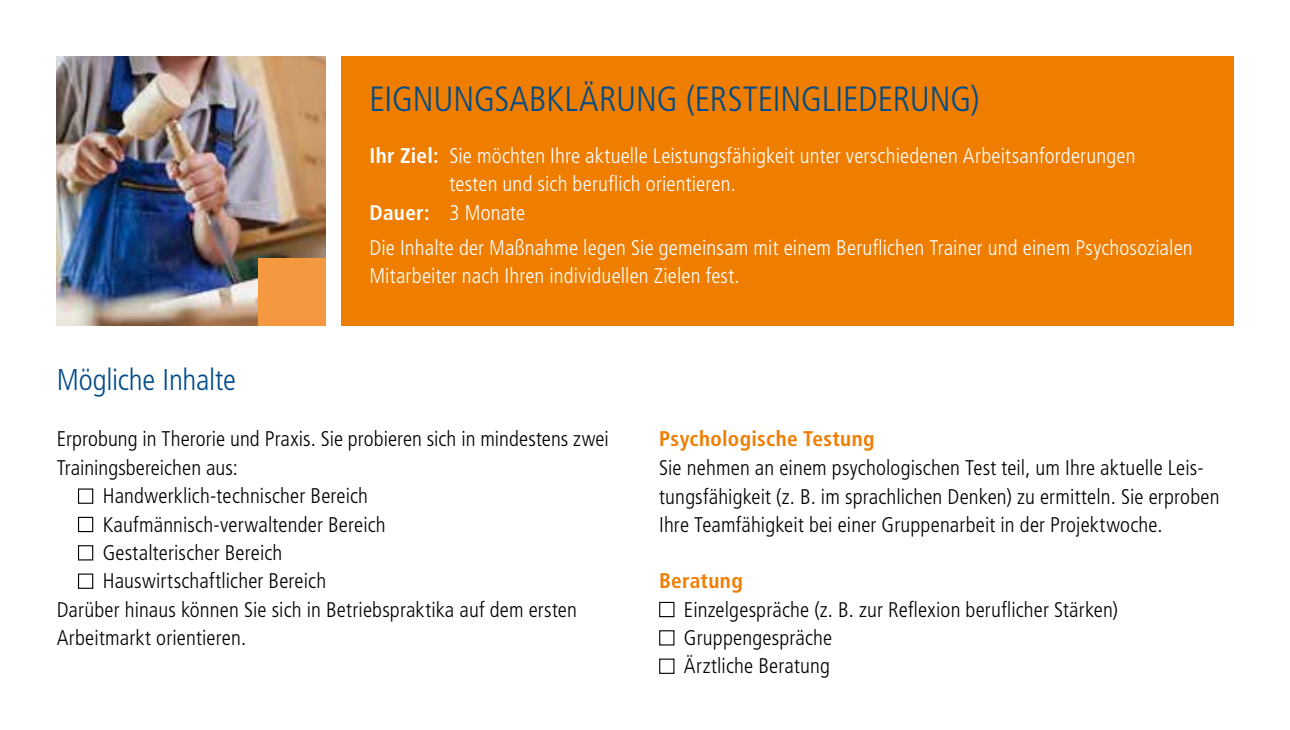
<style>
.page{position:relative;width:1290px;height:730px;background:#fff}
.page>*{position:absolute;margin:0;border:0;box-sizing:border-box;transform-origin:0 0}
.t1{font:300 condensed 35px "Frutiger LT Std";letter-spacing:-.005em;color:#004b89}
.t2{font:300 condensed 30px "Frutiger LT Std";letter-spacing:-.01em;color:#004b89}
.t3{font:300 condensed 21.25px/28.2px "Frutiger LT Std";letter-spacing:.005em;color:#000}
.t4{font:300 condensed 21.25px/28.2px "Frutiger LT Std";letter-spacing:.01em;color:#fff}
.t5{font:700 condensed 21.25px "Frutiger LT Std";letter-spacing:.015em;color:#ef7d00}
.s1{font-weight:700}
</style>
<div class="page">
<div style="left:78px;top:488px;width:15px;height:16px;border:1px solid #000"></div>
<div style="left:78px;top:517px;width:15px;height:15px;border:1px solid #000"></div>
<div style="left:78px;top:545px;width:15px;height:15px;border:1px solid #000"></div>
<div style="left:78px;top:573px;width:15px;height:16px;border:1px solid #000"></div>
<div style="left:659px;top:602px;width:15px;height:15px;border:1px solid #000"></div>
<div style="left:659px;top:630px;width:15px;height:15px;border:1px solid #000"></div>
<div style="left:659px;top:659px;width:15px;height:15px;border:1px solid #000"></div>
<div style="left:341px;top:57px;width:892px;height:269px;background:#ef7d00"></div>
<img style="left:57px;top:57px;width:269px;height:269px">
<div style="left:259px;top:259px;width:67px;height:67px;background:#f4993f"></div>
<h1 class="t1" style="left:369px;top:79px;width:612px">EIGNUNGSABKLÄRUNG (ERSTEINGLIEDERUNG)</h1>
<p class="t4" style="left:369px;top:142px;width:768px"><span class="s1">Ihr Ziel:</span> Sie möchten Ihre aktuelle Leistungsfähigkeit unter verschiedenen Arbeitsanforderungen</p>
<p class="t4" style="left:449px;top:170px;width:288px">testen und sich beruflich orientieren.</p>
<p class="t4" style="left:369px;top:198px;width:157px"><span class="s1">Dauer:</span> 3 Monate</p>
<p class="t4" style="left:369px;top:234px;width:825px">Die Inhalte der Maßnahme legen Sie gemeinsam mit einem Beruflichen Trainer und einem Psychosozialen<br>Mitarbeiter nach Ihren individuellen Zielen fest.</p>
<h2 class="t2" style="left:57px;top:362px;width:181px">Mögliche Inhalte</h2>
<p class="t3" style="left:57px;top:425px;width:554px">Erprobung in Therorie und Praxis. Sie probieren sich in mindestens zwei</p>
<p class="t3" style="left:57px;top:454px;width:183px">Trainingsbereichen aus:</p>
<p class="t3" style="left:103px;top:482px;width:267px">Handwerklich-technischer Bereich</p>
<p class="t3" style="left:103px;top:510px;width:284px">Kaufmännisch-verwaltender Bereich</p>
<p class="t3" style="left:103px;top:539px;width:181px">Gestalterischer Bereich</p>
<p class="t3" style="left:103px;top:567px;width:225px">Hauswirtschaftlicher Bereich</p>
<p class="t3" style="left:57px;top:595px;width:522px">Darüber hinaus können Sie sich in Betriebspraktika auf dem ersten</p>
<p class="t3" style="left:57px;top:624px;width:191px">Arbeitmarkt orientieren.</p>
<p class="t5" style="left:659px;top:426px;width:217px">Psychologische Testung</p>
<p class="t3" style="left:659px;top:454px;width:562px">Sie nehmen an einem psychologischen Test teil, um Ihre aktuelle Leis&shy;tungsfähigkeit (z. B. im sprachlichen Denken) zu ermitteln. Sie erproben<br>Ihre Teamfähigkeit bei einer Gruppenarbeit in der Projektwoche.</p>
<p class="t5" style="left:659px;top:568px;width:85px">Beratung</p>
<p class="t3" style="left:684px;top:595px;width:436px">Einzelgespräche (z. B. zur Reflexion beruflicher Stärken)<br>Gruppengespräche<br>Ärztliche Beratung</p>
</div>
